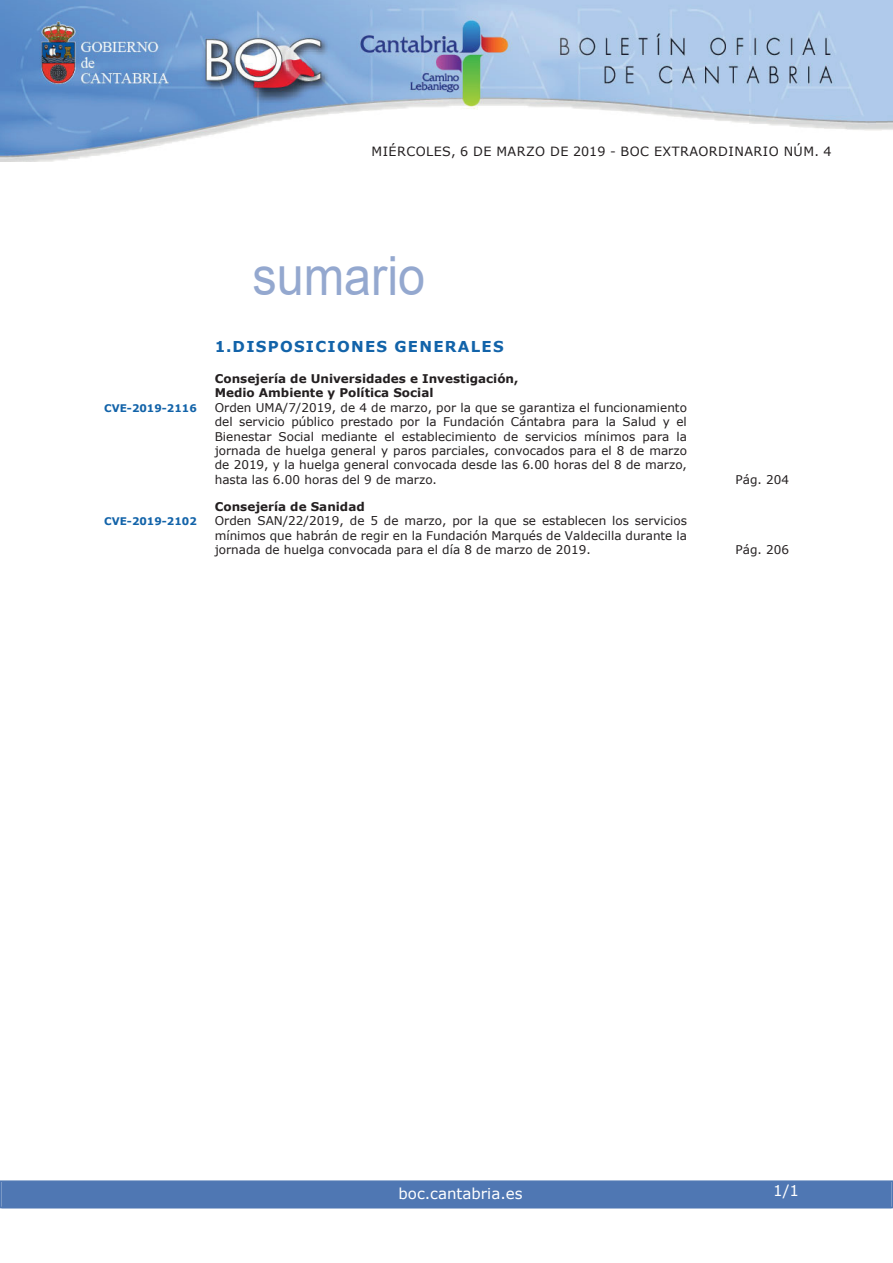
<style>
.page{position:relative;width:893px;height:1263px;background:#fff}
.page>*{position:absolute;margin:0;border:0;box-sizing:border-box;transform-origin:0 0}
.t1{font:54px "Arial";color:#94a8cf;scale:.9 1}
.t2{font:700 15px "Verdana";letter-spacing:.085em;color:#1263a9}
.t3{font:15px "Verdana";color:#fff}
.t4{font:12.75px "Verdana";letter-spacing:.035em;color:#231f20}
.t5{font:12px/14.4px "Verdana";color:#231f20;text-align:justify}
.t6{font:700 12px/14.4px "Verdana";color:#231f20}
.t7{font:700 10.5px "Verdana";color:#1263a9}
</style>
<div class="page">
<img style="left:0;top:0;width:893px;height:161px">
<div style="left:2px;top:1181px;width:889px;height:27px;background:#4f77b3"></div>
<div style="left:0;top:1180px;width:893px;height:28px;border:2px solid #4f77b3"></div>
<p class="t4" style="left:372px;top:143px;width:461px">MIÉRCOLES, 6 DE MARZO DE 2019 - BOC EXTRAORDINARIO NÚM. 4</p>
<h1 class="t1" style="left:252px;top:246px;width:194px">sumario</h1>
<p class="t2" style="left:215px;top:337px;width:291px">1.DISPOSICIONES GENERALES</p>
<p class="t6" style="left:215px;top:371px;width:305px">Consejería de Universidades e Investigación,<br>Medio Ambiente y Política Social</p>
<p class="t7" style="left:104px;top:401px;width:94px">CVE-2019-2116</p>
<p class="t5" style="left:215px;top:400px;width:474px">Orden UMA/7/2019, de 4 de marzo, por la que se garantiza el funcionamiento del servicio público prestado por la Fundación Cántabra para la Salud y el Bienestar Social mediante el establecimiento de servicios mínimos para la jornada de huelga general y paros parciales, convocados para el 8 de marzo de 2019, y la huelga general convocada desde las 6.00 horas del 8 de marzo, hasta las 6.00 horas del 9 de marzo.</p>
<p class="t6" style="left:215px;top:499px;width:151px">Consejería de Sanidad</p>
<p class="t7" style="left:104px;top:515px;width:94px">CVE-2019-2102</p>
<p class="t5" style="left:215px;top:513px;width:474px">Orden SAN/22/2019, de 5 de marzo, por la que se establecen los servicios mínimos que habrán de regir en la Fundación Marqués de Valdecilla durante la jornada de huelga convocada para el día 8 de marzo de 2019.</p>
<p class="t5" style="left:735px;top:472px;width:55px">Pág. 204</p>
<p class="t5" style="left:735px;top:542px;width:55px">Pág. 206</p>
<p class="t3" style="left:398px;top:1184px;width:126px">boc.cantabria.es</p>
<p class="t3" style="left:773px;top:1181px;width:27px">1/1</p>
</div>
